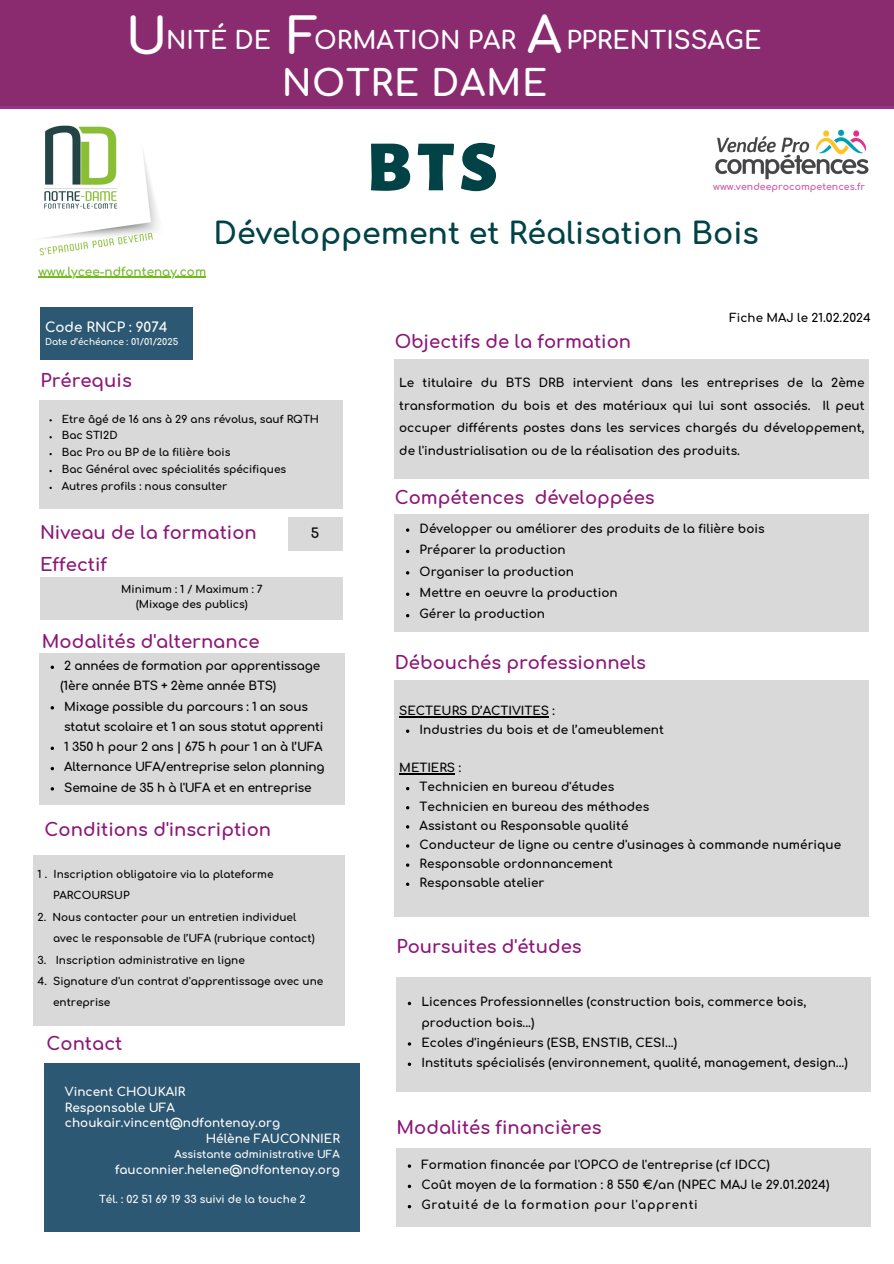
<style>
.page{position:relative;width:894px;height:1264px;background:#fff}
.page>*{position:absolute;margin:0;border:0;box-sizing:border-box;transform-origin:0 0}
.t1{font:900 72px "Alegreya Sans";color:#004246}
.t2{font:700 49.5px "Comfortaa";color:#fff}
.t3{font:700 36px "Comfortaa";letter-spacing:.02em;color:#fff}
.t4{font:700 30px "Comfortaa";color:#004246}
.t5{font:700 24.6px "Comfortaa";color:#fff}
.t6{font:700 18px "Comfortaa";color:#8c1778}
.t7{font:700 13.5px "Comfortaa";color:#fefefe}
.t8{font:700 13.5px "Comfortaa";color:#000}
.t9{font:700 12px/22.5px "Comfortaa";color:#000}
.t10{font:700 12px "Comfortaa";color:#fefefe}
.t11{font:700 12px "Comfortaa";letter-spacing:.055em;color:#000}
.t12{font:700 12px "Comfortaa";color:#72b924}
.t13{font:700 11.85px "Comfortaa";color:#000}
.t14{font:700 10.5px "Comfortaa";color:#000}
.t15{font:700 10.5px "Comfortaa";color:#fefefe}
.t16{font:700 9.45px "Comfortaa";color:#ce589f}
.t17{font:700 9px "Comfortaa";color:#fefefe}
</style>
<div class="page">
<img style="left:39px;top:125px;width:119px;height:131px">
<div style="left:39px;top:400px;width:304px;height:108px;background:#d9d9d9"></div>
<div style="left:394px;top:359px;width:474px;height:120px;background:#d9d9d9"></div>
<div style="left:394px;top:514px;width:474px;height:117px;background:#d9d9d9"></div>
<svg style="left:406px;top:528px;width:3px;height:4px"></svg>
<svg style="left:406px;top:592px;width:3px;height:4px"></svg>
<div style="left:394px;top:680px;width:474px;height:236px;background:#d9d9d9"></div>
<hr style="left:399px;top:716px;width:150px;height:1px;background:#000">
<svg style="left:406px;top:729px;width:3px;height:4px"></svg>
<hr style="left:399px;top:773px;width:56px;height:1px;background:#000">
<svg style="left:406px;top:882px;width:3px;height:4px"></svg>
<div style="left:396px;top:977px;width:474px;height:114px;background:#d9d9d9"></div>
<div style="left:396px;top:1147px;width:474px;height:79px;background:#d9d9d9"></div>
<div style="left:0;top:0;width:893px;height:109px;background:#8a2b70"></div>
<img style="left:715px;top:129px;width:154px;height:51px">
<div style="left:40px;top:307px;width:153px;height:52px;background:#2d5873"></div>
<div style="left:40px;top:577px;width:303px;height:43px;background:#d9d9d9"></div>
<div style="left:288px;top:516px;width:54px;height:34px;background:#d9d9d9"></div>
<div style="left:45px;top:1063px;width:315px;height:168px;background:#2d5873"></div>
<hr style="left:38px;top:276px;width:168px;height:1px;background:#72b924">
<div style="left:39px;top:653px;width:306px;height:152px;background:#d9d9d9"></div>
<svg style="left:51px;top:665px;width:3px;height:4px"></svg>
<div style="left:33px;top:855px;width:311px;height:170px;background:#d9d9d9"></div>
<p class="t2" style="left:126px;top:11px;width:43px">U</p>
<p class="t5" style="left:166px;top:27px;width:106px">NITÉ DE</p>
<h5 class="t2" style="left:287px;top:10px;width:32px">F</h5>
<p class="t5" style="left:314px;top:27px;width:203px">ORMATION PAR</p>
<p class="t2" style="left:527px;top:10px;width:36px">A</p>
<p class="t5" style="left:566px;top:27px;width:196px">PPRENTISSAGE</p>
<p class="t3" style="left:281px;top:64px;width:267px">NOTRE DAME</p>
<p class="t1" style="left:366px;top:133px;width:132px">BTS</p>
<h5 class="t16" style="left:713px;top:181px;width:153px">www.vendeeprocompetences.fr</h5>
<p class="t12" style="left:38px;top:265px;width:169px">www.lycee-ndfontenay.com</p>
<p class="t4" style="left:213px;top:217px;width:546px">Développement et Réalisation Bois</p>
<p class="t7" style="left:45px;top:319px;width:124px">Code RNCP : 9074</p>
<p class="t17" style="left:45px;top:337px;width:135px">Date d’échéance : 01/01/2025</p>
<p class="t6" style="left:394px;top:332px;width:238px">Objectifs de la formation</p>
<p class="t13" style="left:729px;top:312px;width:143px">Fiche MAJ le 21.02.2024</p>
<p class="t6" style="left:40px;top:371px;width:93px">Prérequis</p>
<p class="t14" style="left:62px;top:413px;width:259px">Etre âgé de 16 ans à 29 ans révolus, sauf RQTH</p>
<h4 class="t14" style="left:62px;top:430px;width:57px">Bac STI2D</h4>
<h2 class="t14" style="left:62px;top:447px;width:170px">Bac Pro ou BP de la filière bois</h2>
<p class="t14" style="left:62px;top:464px;width:226px">Bac Général avec spécialités spécifiques</p>
<h1 class="t14" style="left:62px;top:481px;width:167px">Autres profils : nous consulter</h1>
<h6 class="t6" style="left:40px;top:523px;width:218px">Niveau de la formation</h6>
<p class="t6" style="left:40px;top:555px;width:69px">Effectif</p>
<p class="t14" style="left:121px;top:584px;width:143px">Minimum : 1 / Maximum : 7</p>
<p class="t14" style="left:136px;top:599px;width:113px">(Mixage des publics)</p>
<h5 class="t6" style="left:42px;top:632px;width:219px">Modalités d'alternance</h5>
<p class="t8" style="left:311px;top:526px;width:10px">5</p>
<p class="t9" style="left:64px;top:655px;width:257px">2 années de formation par apprentissage</p>
<p class="t9" style="left:61px;top:675px;width:217px">(1ère année BTS + 2ème année BTS)</p>
<p class="t9" style="left:64px;top:696px;width:260px;line-height:20.2px">Mixage possible du parcours : 1 an sous statut scolaire et 1 an sous statut apprenti</p>
<p class="t9" style="left:64px;top:736px;width:260px">1 350 h pour 2 ans | 675 h pour 1 an à l’UFA</p>
<p class="t9" style="left:64px;top:756px;width:262px">Alternance UFA/entreprise selon planning</p>
<h5 class="t9" style="left:64px;top:776px;width:249px">Semaine de 35 h à l'UFA et en entreprise</h5>
<h6 class="t6" style="left:45px;top:820px;width:228px">Conditions d'inscription</h6>
<p class="t14" style="left:38px;top:868px;width:237px">1 . Inscription obligatoire via la plateforme</p>
<p class="t14" style="left:53px;top:890px;width:78px">PARCOURSUP</p>
<p class="t14" style="left:38px;top:911px;width:260px">2. Nous contacter pour un entretien individuel</p>
<h5 class="t14" style="left:53px;top:933px;width:263px">avec le responsable de l’UFA (rubrique contact)</h5>
<p class="t14" style="left:38px;top:954px;width:209px">3. Inscription administrative en ligne</p>
<p class="t14" style="left:38px;top:975px;width:287px">4. Signature d'un contrat d'apprentissage avec une</p>
<p class="t14" style="left:53px;top:997px;width:59px">entreprise</p>
<p class="t6" style="left:47px;top:1034px;width:77px">Contact</p>
<h5 class="t10" style="left:65px;top:1085px;width:122px">Vincent CHOUKAIR</h5>
<p class="t10" style="left:65px;top:1101px;width:111px">Responsable UFA</p>
<p class="t10" style="left:65px;top:1116px;width:217px">choukair.vincent@ndfontenay.org</p>
<p class="t10" style="left:206px;top:1132px;width:135px">Hélène FAUCONNIER</p>
<p class="t15" style="left:174px;top:1148px;width:167px">Assistante administrative UFA</p>
<p class="t10" style="left:115px;top:1162px;width:226px">fauconnier.helene@ndfontenay.org</p>
<p class="t15" style="left:99px;top:1193px;width:208px">Tél. : 02 51 69 19 33 suivi de la touche 2</p>
<p class="t9" style="left:399px;top:372px;width:466px;text-align:justify">Le titulaire du BTS DRB intervient dans les entreprises de la 2ème transformation du bois et des matériaux qui lui sont associés. Il peut occuper différents postes dans les services chargés du développement, de l'industrialisation ou de la réalisation des produits.</p>
<p class="t6" style="left:394px;top:488px;width:261px">Compétences développées</p>
<p class="t9" style="left:419px;top:518px;width:346px">Développer ou améliorer des produits de la filière bois</p>
<h3 class="t9" style="left:419px;top:539px;width:147px">Préparer la production</h3>
<p class="t9" style="left:419px;top:560px;width:156px">Organiser la production</p>
<p class="t9" style="left:419px;top:582px;width:199px">Mettre en oeuvre la production</p>
<p class="t9" style="left:419px;top:603px;width:127px">Gérer la production</p>
<p class="t6" style="left:394px;top:653px;width:253px">Débouchés professionnels</p>
<h5 class="t9" style="left:399px;top:699px;width:157px">SECTEURS D’ACTIVITES :</h5>
<p class="t9" style="left:419px;top:719px;width:246px">Industries du bois et de l’ameublement</p>
<p class="t9" style="left:399px;top:757px;width:63px">METIERS :</p>
<p class="t9" style="left:419px;top:776px;width:196px">Technicien en bureau d'études</p>
<p class="t9" style="left:419px;top:795px;width:231px">Technicien en bureau des méthodes</p>
<p class="t9" style="left:419px;top:814px;width:210px">Assistant ou Responsable qualité</p>
<h5 class="t9" style="left:419px;top:833px;width:423px">Conducteur de ligne ou centre d'usinages à commande numérique</h5>
<p class="t9" style="left:419px;top:852px;width:195px">Responsable ordonnancement</p>
<h5 class="t9" style="left:419px;top:872px;width:126px">Responsable atelier</h5>
<p class="t6" style="left:396px;top:937px;width:187px">Poursuites d'études</p>
<p class="t9" style="left:421px;top:992px;width:386px;line-height:20.2px">Licences Professionnelles (construction bois, commerce bois, production bois...)</p>
<p class="t9" style="left:421px;top:1031px;width:257px">Ecoles d'ingénieurs (ESB, ENSTIB, CESI...)</p>
<h5 class="t9" style="left:421px;top:1051px;width:427px">Instituts spécialisés (environnement, qualité, management, design...)</h5>
<h5 class="t6" style="left:396px;top:1117px;width:206px">Modalités financières</h5>
<p class="t9" style="left:421px;top:1153px;width:349px">Formation financée par l'OPCO de l'entreprise (cf IDCC)</p>
<p class="t9" style="left:421px;top:1173px;width:409px">Coût moyen de la formation : 8 550 €/an (NPEC MAJ le 29.01.2024)</p>
<p class="t11" style="left:421px;top:1198px;width:278px">Gratuité de la formation pour l'apprenti</p>
</div>
